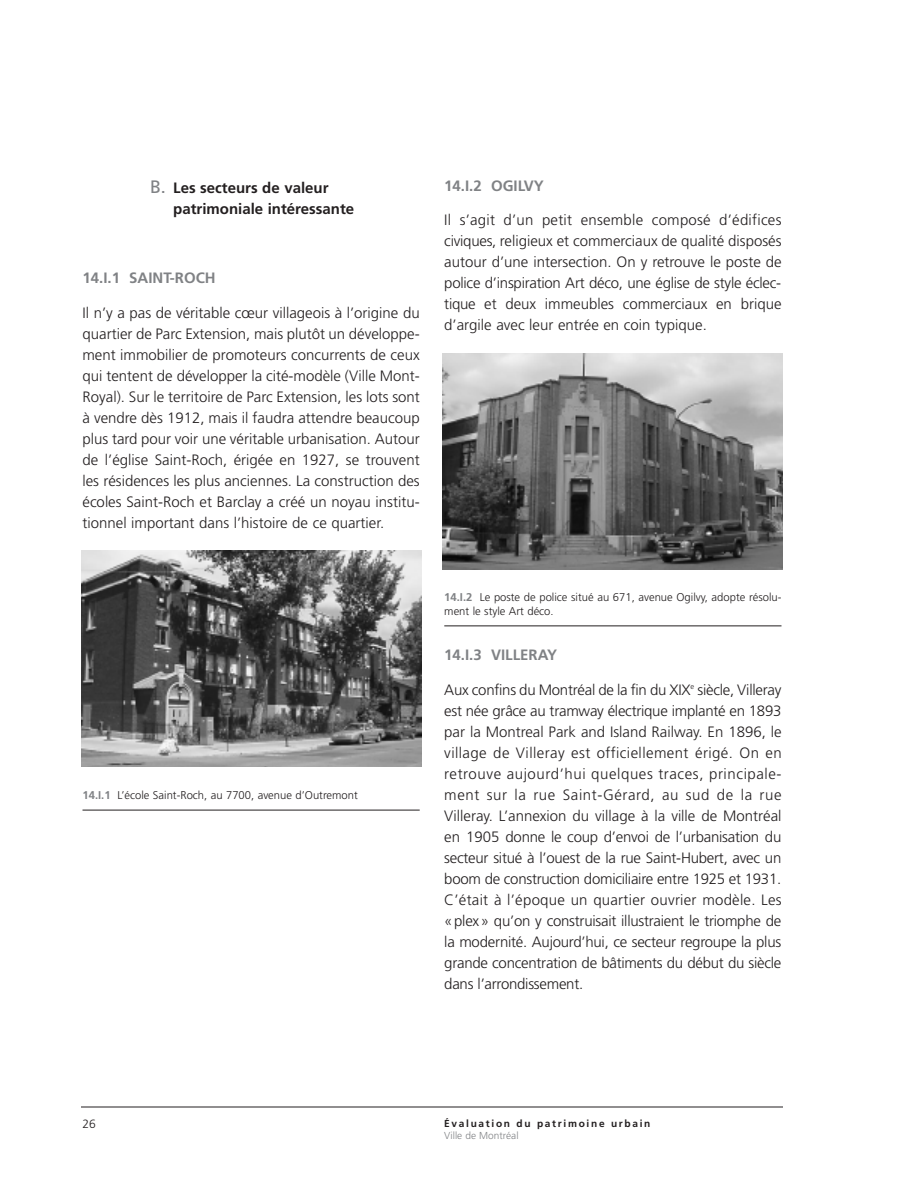
<style>
.page{position:relative;width:918px;height:1188px;background:#fff}
.page>*{position:absolute;margin:0;border:0;box-sizing:border-box;transform-origin:0 0}
.t1{font:300 15px/21px "Frutiger";color:#231f20;text-align:justify}
.t2{font:700 15px/21px "Frutiger";color:#231f20}
.t3{font:700 15px "Frutiger";color:#808285}
.t4{font:300 12px "Frutiger";color:#231f20}
.t5{font:300 11.25px/13.5px "Frutiger";color:#231f20}
.t6{font:700 10.2px "Frutiger";letter-spacing:.165em;color:#231f20}
.t7{font:300 10.2px "Frutiger";color:#808285}
.s1{font-weight:400;font-size:18px;color:#808285}
.s2{font-weight:700;color:#808285}
</style>
<div class="page">
<hr style="left:81px;top:1107px;width:702px;height:1px;background:#231f20">
<hr style="left:82px;top:810px;width:338px;height:1px;background:#231f20">
<img style="left:81px;top:550px;width:340px;height:216px">
<hr style="left:444px;top:626px;width:338px;height:1px;background:#231f20">
<img style="left:443px;top:353px;width:340px;height:216px">
<p class="t2" style="left:173px;top:179px;width:183px;text-indent:-23px"><span class="s1">B.</span> Les secteurs de valeur patrimoniale intéressante</p>
<p class="t3" style="left:83px;top:272px;width:135px">14.I.1 SAINT-ROCH</p>
<p class="t1" style="left:82px;top:303px;width:339px">Il n’y a pas de véritable cœur villageois à l’origine du quartier de Parc Extension, mais plutôt un développe&shy;ment immobilier de promoteurs concurrents de ceux qui tentent de développer la cité-modèle (Ville Mont-Royal). Sur le territoire de Parc Extension, les lots sont à vendre dès 1912, mais il faudra attendre beaucoup plus tard pour voir une véritable urbanisation. Autour de l’église Saint-Roch, érigée en 1927, se trouvent les résidences les plus anciennes. La construction des écoles Saint-Roch et Barclay a créé un noyau institu&shy;tionnel important dans l’histoire de ce quartier.</p>
<p class="t3" style="left:444px;top:180px;width:101px">14.I.2 OGILVY</p>
<p class="t1" style="left:444px;top:211px;width:339px">Il s’agit d’un petit ensemble composé d’édifices civiques, religieux et commerciaux de qualité disposés autour d’une intersection. On y retrouve le poste de police d’inspiration Art déco, une église de style éclec&shy;tique et deux immeubles commerciaux en brique d’argile avec leur entrée en coin typique.</p>
<p class="t5" style="left:82px;top:789px;width:277px"><span class="s2">14.I.1</span> L’école Saint-Roch, au 7700, avenue d’Outremont</p>
<p class="t5" style="left:444px;top:591px;width:339px"><span class="s2">14.I.2</span> Le poste de police situé au 671, avenue Ogilvy, adopte résolu&shy;ment le style Art déco.</p>
<p class="t3" style="left:444px;top:649px;width:114px">14.I.3 VILLERAY</p>
<p class="t1" style="left:444px;top:680px;width:339px">Aux confins du Montréal de la fin du XIX<sup>e</sup> siècle, Villeray est née grâce au tramway électrique implanté en 1893 par la Montreal Park and Island Railway. En 1896, le village de Villeray est officiellement érigé. On en retrouve aujourd’hui quelques traces, principale&shy;ment sur la rue Saint-Gérard, au sud de la rue Villeray. L’annexion du village à la ville de Montréal en 1905 donne le coup d’envoi de l’urbanisation du secteur situé à l’ouest de la rue Saint-Hubert, avec un boom de construction domiciliaire entre 1925 et 1931.<br>C’était à l’époque un quartier ouvrier modèle. Les «plex» qu’on y construisait illustraient le triomphe de la modernité. Aujourd’hui, ce secteur regroupe la plus grande concentration de bâtiments du début du siècle dans l’arrondissement.</p>
<p class="t4" style="left:82px;top:1119px;width:15px">26</p>
<p class="t6" style="left:444px;top:1119px;width:208px">Évaluation du patrimoine urbain</p>
<p class="t7" style="left:444px;top:1131px;width:76px">Ville de Montréal</p>
</div>
